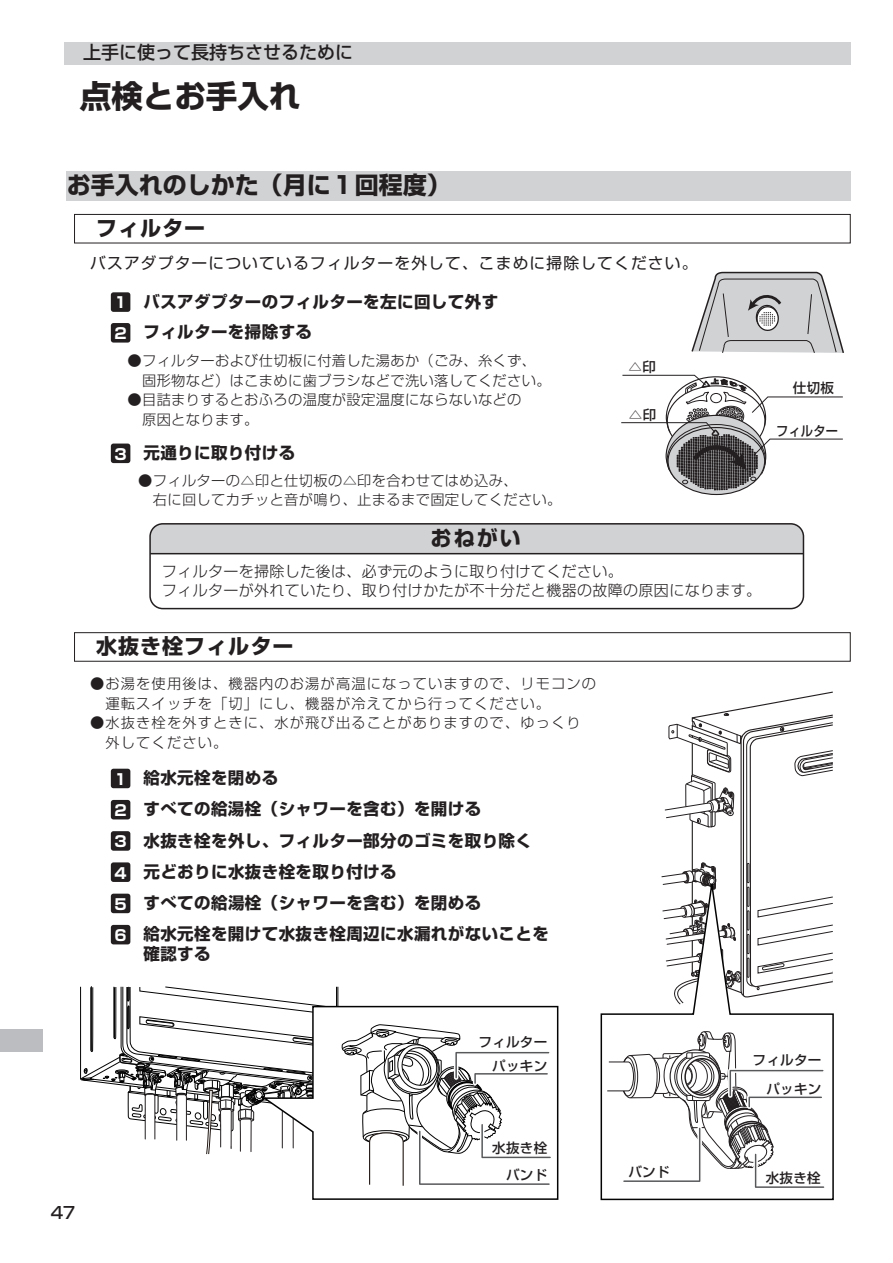
<style>
.page{position:relative;width:893px;height:1263px;background:#fff}
.page>*{position:absolute;margin:0;border:0;box-sizing:border-box;transform-origin:0 0}
.t1{font:700 31.5px "Shin Go Pro";color:#231f20}
.t2{font:700 24px "Shin Go Pro";color:#231f20}
.t3{font:700 21px "Shin Go Pro";letter-spacing:.05em;color:#231f20}
.t4{font:500 18px "Shin Go Pro";color:#231f20}
.t5{font:700 16.5px/31.2px "Shin Go Pro";letter-spacing:.025em;color:#231f20}
.t6{font:500 16.5px "Shin Go Pro";color:#231f20}
.t7{font:15.75px "Shin Go Pro";letter-spacing:.075em;color:#231f20}
.t8{font:300 15px/19.5px "Shin Go Pro";letter-spacing:.025em;color:#231f20}
.t9{font:300 14.25px/19.5px "Shin Go Pro";letter-spacing:.025em;color:#231f20}
.t10{font:300 14.25px/19.5px "Shin Go Pro";letter-spacing:.08em;color:#231f20}
.t11{font:500 13.5px/23.1px "Shin Go Pro";letter-spacing:.025em;color:#231f20;text-align:right}
.t12{font:500 13.5px "Shin Go Pro";letter-spacing:.025em;color:#231f20;scale:.9 1}
.s1{font-size:15px;color:#fff}
</style>
<div class="page">
<svg style="left:664px;top:691px;width:169px;height:182px"></svg>
<svg style="left:691px;top:271px;width:153px;height:82px"></svg>
<svg style="left:621px;top:374px;width:222px;height:116px"></svg>
<svg style="left:312px;top:1005px;width:247px;height:195px"></svg>
<svg style="left:600px;top:873px;width:234px;height:328px"></svg>
<div style="left:66px;top:171px;width:784px;height:30px;background:#d1d2d4"></div>
<div style="left:74px;top:214px;width:777px;height:29px;border:1px solid #231f20"></div>
<div style="left:74px;top:632px;width:777px;height:30px;border:1px solid #231f20"></div>
<div style="left:111px;top:292px;width:19px;height:20px;background:#231f20;border-radius:3px"></div>
<div style="left:111px;top:323px;width:19px;height:20px;background:#231f20;border-radius:3px"></div>
<div style="left:111px;top:443px;width:19px;height:20px;background:#231f20;border-radius:3px"></div>
<div style="left:111px;top:925px;width:19px;height:19px;background:#231f20;border-radius:3px"></div>
<div style="left:111px;top:769px;width:19px;height:19px;background:#231f20;border-radius:3px"></div>
<div style="left:111px;top:800px;width:19px;height:19px;background:#231f20;border-radius:3px"></div>
<div style="left:111px;top:831px;width:19px;height:20px;background:#231f20;border-radius:3px"></div>
<div style="left:111px;top:862px;width:19px;height:20px;background:#231f20;border-radius:3px"></div>
<div style="left:111px;top:894px;width:19px;height:19px;background:#231f20;border-radius:3px"></div>
<div style="left:0;top:1029px;width:43px;height:23px;background:#bcbdc0"></div>
<div style="left:64px;top:42px;width:786px;height:22px;background:#d1d2d4"></div>
<svg style="left:80px;top:986px;width:473px;height:201px"></svg>
<svg style="left:606px;top:1031px;width:220px;height:159px"></svg>
<div style="left:152px;top:524px;width:651px;height:29px;background:#d1d2d4"></div>
<div style="left:149px;top:523px;width:655px;height:86px;border:2px solid #231f20;border-radius:13px"></div>
<hr style="left:150px;top:553px;width:653px;height:1px;background:#231f20">
<p class="t4" style="left:83px;top:38px;width:272px">上手に使って長持ちさせるために</p>
<p class="t1" style="left:80px;top:71px;width:222px">点検とお手入れ</p>
<p class="t2" style="left:67px;top:166px;width:386px">お手入れのしかた（月に１回程度）</p>
<p class="t3" style="left:96px;top:211px;width:111px">フィルター</p>
<p class="t7" style="left:90px;top:250px;width:609px">バスアダプターについているフィルターを外して、こまめに掃除してください。</p>
<p class="t5" style="left:115px;top:284px;width:385px;line-height:30.8px"><span class="s1">1</span> バスアダプターのフィルターを左に回して外す<br><span class="s1">2</span> フィルターを掃除する</p>
<p class="t9" style="left:127px;top:349px;width:425px">●フィルターおよび仕切板に付着した湯あか（ごみ、糸くず、　固形物など）はこまめに歯ブラシなどで洗い落してください。</p>
<p class="t9" style="left:127px;top:388px;width:396px">●目詰まりするとおふろの温度が設定温度にならないなどの　原因となります。</p>
<p class="t5" style="left:115px;top:435px;width:182px"><span class="s1">3</span> 元通りに取り付ける</p>
<p class="t9" style="left:138px;top:469px;width:425px">●フィルターの△印と仕切板の△印を合わせてはめ込み、<br>　右に回してカチッと音が鳴り、止まるまで固定してください。</p>
<p class="t3" style="left:431px;top:521px;width:92px">おねがい</p>
<p class="t11" style="left:628px;top:354px;width:29px">△印</p>
<p class="t11" style="left:629px;top:401px;width:29px">△印</p>
<p class="t8" style="left:162px;top:559px;width:601px">フィルターを掃除した後は、必ず元のように取り付けてください。<br>フィルターが外れていたり、取り付けかたが不十分だと機器の故障の原因になります。</p>
<p class="t3" style="left:96px;top:629px;width:199px">水抜き栓フィルター</p>
<p class="t10" style="left:90px;top:672px;width:507px">●お湯を使用後は、機器内のお湯が高温になっていますので、リモコンの　運転スイッチを「切」にし、機器が冷えてから行ってください。</p>
<p class="t10" style="left:90px;top:711px;width:492px">●水抜き栓を外すときに、水が飛び出ることがありますので、ゆっくり　外してください。</p>
<p class="t5" style="left:115px;top:760px;width:419px"><span class="s1">1</span> 給水元栓を閉める<br><span class="s1">2</span> すべての給湯栓（シャワーを含む）を開ける<br><span class="s1">3</span> 水抜き栓を外し、フィルター部分のゴミを取り除く<br><span class="s1">4</span> 元どおりに水抜き栓を取り付ける<br><span class="s1">5</span> すべての給湯栓（シャワーを含む）を閉める</p>
<p class="t5" style="left:143px;top:922px;width:407px;line-height:19.8px;text-indent:-29px"><span class="s1">6</span> 給水元栓を開けて水抜き栓周辺に水漏れがないことを確認する</p>
<p class="t11" style="left:793px;top:374px;width:43px">仕切板</p>
<p class="t12" style="left:776px;top:420px;width:70px">フィルター</p>
<p class="t6" style="left:51px;top:1199px;width:26px">47</p>
<p class="t11" style="left:478px;top:1029px;width:70px">フィルターパッキン</p>
<p class="t11" style="left:492px;top:1133px;width:57px;line-height:26.7px">水抜き栓バンド</p>
<p class="t11" style="left:753px;top:1044px;width:70px;line-height:28.5px">フィルターパッキン</p>
<p class="t11" style="left:628px;top:1159px;width:43px">バンド</p>
<p class="t11" style="left:766px;top:1164px;width:57px">水抜き栓</p>
</div>
